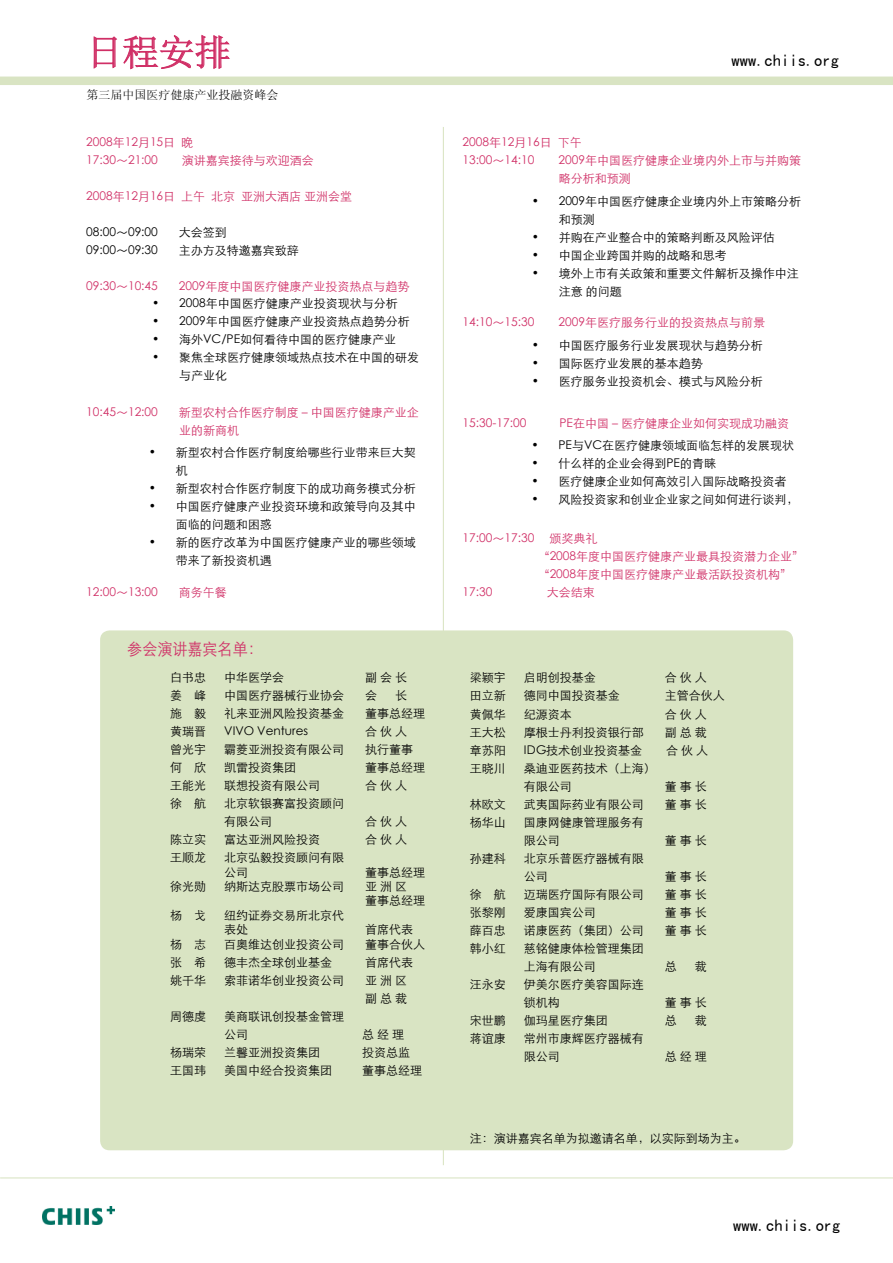
<style>
.page{position:relative;width:893px;height:1263px;background:#fff}
.page>*{position:absolute;margin:0;border:0;box-sizing:border-box;transform-origin:0 0}
.t1{font:36px "Sim Sun";color:#d02f66}
.t2{font:16.65px "ST Xihei";color:#d02f66;scale:.9 1}
.t3{font:16.5px "Sim Hei";color:#000}
.t4{font:12px/18px "ST Xihei";color:#000}
.t5{font:12px/18px "ST Xihei";color:#d02f66}
.t6{font:12px "Sim Sun";color:#000}
</style>
<div class="page">
<div style="left:0;top:77px;width:893px;height:8px;background:#d9e4c3"></div>
<svg style="left:94px;top:36px;width:23px;height:33px"></svg>
<svg style="left:123px;top:35px;width:107px;height:34px"></svg>
<hr style="left:443px;top:127px;width:1px;height:1038px;background:#d9e4c3">
<img style="left:43px;top:1206px;width:72px;height:19px">
<hr style="left:0;top:1177px;width:893px;height:1px;background:#d9e4c3">
<div style="left:100px;top:630px;width:693px;height:520px;background:#d9e4c3;border-radius:9px"></div>
<h1 class="t1" style="left:87px;top:34px;width:145px">日程安排</h1>
<p class="t6" style="left:87px;top:89px;width:193px">第三届中国医疗健康产业投融资峰会</p>
<p class="t5" style="left:86px;top:132px;width:109px">2008年12月15日 晚<br>17:30～21:00</p>
<p class="t5" style="left:182px;top:150px;width:133px">演讲嘉宾接待与欢迎酒会</p>
<p class="t5" style="left:86px;top:186px;width:268px">2008年12月16日 上午 北京 亚洲大酒店 亚洲会堂</p>
<p class="t4" style="left:86px;top:222px;width:73px">08:00～09:00</p>
<p class="t4" style="left:179px;top:222px;width:49px">大会签到</p>
<p class="t4" style="left:86px;top:240px;width:73px">09:00～09:30</p>
<p class="t4" style="left:179px;top:240px;width:121px">主办方及特邀嘉宾致辞</p>
<p class="t5" style="left:86px;top:276px;width:73px">09:30～10:45</p>
<p class="t5" style="left:179px;top:276px;width:232px">2009年度中国医疗健康产业投资热点与趋势</p>
<p class="t4" style="left:152px;top:294px;width:247px">• 2008年中国医疗健康产业投资现状与分析</p>
<p class="t4" style="left:152px;top:312px;width:259px">• 2009年中国医疗健康产业投资热点趋势分析</p>
<p class="t4" style="left:152px;top:330px;width:245px">• 海外VC/PE如何看待中国的医疗健康产业</p>
<p class="t4" style="left:179px;top:348px;width:241px;text-indent:-27px">• 聚焦全球医疗健康领域热点技术在中国的研发与产业化</p>
<p class="t5" style="left:86px;top:402px;width:73px">10:45～12:00</p>
<p class="t5" style="left:179px;top:402px;width:241px">新型农村合作医疗制度－中国医疗健康产业企业的新商机</p>
<p class="t4" style="left:176px;top:442px;width:241px;text-indent:-27px">• 新型农村合作医疗制度给哪些行业带来巨大契机</p>
<p class="t4" style="left:149px;top:478px;width:268px">• 新型农村合作医疗制度下的成功商务模式分析</p>
<p class="t4" style="left:176px;top:496px;width:241px;text-indent:-27px">• 中国医疗健康产业投资环境和政策导向及其中面临的问题和困惑</p>
<p class="t4" style="left:176px;top:532px;width:241px;text-indent:-27px">• 新的医疗改革为中国医疗健康产业的哪些领域带来了新投资机遇</p>
<p class="t5" style="left:86px;top:582px;width:73px">12:00～13:00</p>
<p class="t5" style="left:179px;top:582px;width:49px">商务午餐</p>
<h2 class="t2" style="left:127px;top:636px;width:152px">参会演讲嘉宾名单：</h2>
<p class="t4" style="left:170px;top:668px;width:37px">白书忠</p>
<p class="t4" style="left:224px;top:668px;width:61px">中华医学会</p>
<p class="t4" style="left:365px;top:668px;width:43px">副 会 长</p>
<p class="t4" style="left:170px;top:686px;width:37px">姜 峰</p>
<p class="t4" style="left:224px;top:686px;width:121px">中国医疗器械行业协会</p>
<p class="t4" style="left:365px;top:686px;width:13px">会</p>
<p class="t4" style="left:395px;top:686px;width:13px">长</p>
<p class="t4" style="left:170px;top:704px;width:37px">施 毅</p>
<p class="t4" style="left:224px;top:704px;width:121px">礼来亚洲风险投资基金</p>
<p class="t4" style="left:365px;top:704px;width:61px">董事总经理</p>
<p class="t4" style="left:170px;top:722px;width:37px">黄瑞晋</p>
<p class="t4" style="left:224px;top:722px;width:85px">VIVO Ventures</p>
<p class="t4" style="left:365px;top:722px;width:43px">合 伙 人</p>
<p class="t4" style="left:170px;top:740px;width:37px">曾光宇</p>
<p class="t4" style="left:224px;top:740px;width:121px">霸菱亚洲投资有限公司</p>
<p class="t4" style="left:365px;top:740px;width:49px">执行董事</p>
<p class="t4" style="left:170px;top:758px;width:37px">何 欣</p>
<p class="t4" style="left:224px;top:758px;width:73px">凯雷投资集团</p>
<p class="t4" style="left:365px;top:758px;width:61px">董事总经理</p>
<p class="t4" style="left:170px;top:776px;width:37px">王能光</p>
<p class="t4" style="left:224px;top:776px;width:97px">联想投资有限公司</p>
<p class="t4" style="left:365px;top:776px;width:43px">合 伙 人</p>
<p class="t4" style="left:170px;top:794px;width:37px">徐 航</p>
<p class="t4" style="left:224px;top:794px;width:121px">北京软银赛富投资顾问有限公司</p>
<p class="t4" style="left:365px;top:812px;width:43px">合 伙 人</p>
<p class="t4" style="left:170px;top:830px;width:37px">陈立实</p>
<p class="t4" style="left:224px;top:830px;width:97px">富达亚洲风险投资</p>
<p class="t4" style="left:365px;top:830px;width:43px">合 伙 人</p>
<p class="t4" style="left:170px;top:848px;width:37px">王顺龙</p>
<p class="t4" style="left:224px;top:849px;width:121px;line-height:14.4px">北京弘毅投资顾问有限公司</p>
<p class="t4" style="left:365px;top:862px;width:61px">董事总经理</p>
<p class="t4" style="left:170px;top:876px;width:37px">徐光勋</p>
<p class="t4" style="left:224px;top:876px;width:121px">纳斯达克股票市场公司</p>
<p class="t4" style="left:365px;top:878px;width:61px;line-height:14.4px">亚 洲 区<br>董事总经理</p>
<p class="t4" style="left:170px;top:905px;width:37px">杨 戈</p>
<p class="t4" style="left:224px;top:907px;width:121px;line-height:14.4px">纽约证券交易所北京代表处</p>
<p class="t4" style="left:365px;top:920px;width:49px">首席代表</p>
<p class="t4" style="left:170px;top:934px;width:37px">杨 志</p>
<p class="t4" style="left:224px;top:934px;width:121px">百奥维达创业投资公司</p>
<p class="t4" style="left:365px;top:934px;width:61px">董事合伙人</p>
<p class="t4" style="left:170px;top:952px;width:37px">张 希</p>
<p class="t4" style="left:224px;top:952px;width:109px">德丰杰全球创业基金</p>
<p class="t4" style="left:365px;top:952px;width:49px">首席代表</p>
<p class="t4" style="left:170px;top:970px;width:37px">姚千华</p>
<p class="t4" style="left:224px;top:970px;width:121px">索菲诺华创业投资公司</p>
<p class="t4" style="left:365px;top:970px;width:43px">亚 洲 区副 总 裁</p>
<p class="t4" style="left:170px;top:1006px;width:37px">周德虔</p>
<p class="t4" style="left:224px;top:1006px;width:121px">美商联讯创投基金管理公司</p>
<p class="t4" style="left:362px;top:1024px;width:43px">总 经 理</p>
<p class="t4" style="left:170px;top:1042px;width:37px">杨瑞荣</p>
<p class="t4" style="left:224px;top:1042px;width:97px">兰馨亚洲投资集团</p>
<p class="t4" style="left:362px;top:1042px;width:49px">投资总监</p>
<p class="t4" style="left:170px;top:1060px;width:37px">王国玮</p>
<p class="t4" style="left:224px;top:1060px;width:109px">美国中经合投资集团</p>
<p class="t4" style="left:362px;top:1060px;width:61px">董事总经理</p>
<h3 class="t3" style="left:732px;top:51px;width:109px">www.chiis.org</h3>
<p class="t5" style="left:463px;top:132px;width:121px">2008年12月16日 下午<br>13:00～14:10</p>
<p class="t5" style="left:558px;top:150px;width:244px">2009年中国医疗健康企业境内外上市与并购策略分析和预测</p>
<p class="t4" style="left:559px;top:192px;width:244px;text-indent:-27px">• 2009年中国医疗健康企业境内外上市策略分析和预测</p>
<p class="t4" style="left:532px;top:228px;width:244px">• 并购在产业整合中的策略判断及风险评估</p>
<p class="t4" style="left:532px;top:246px;width:196px">• 中国企业跨国并购的战略和思考</p>
<p class="t4" style="left:559px;top:264px;width:241px;text-indent:-27px">• 境外上市有关政策和重要文件解析及操作中注注意 的问题</p>
<p class="t5" style="left:463px;top:312px;width:73px">14:10～15:30</p>
<p class="t5" style="left:558px;top:312px;width:208px">2009年医疗服务行业的投资热点与前景</p>
<p class="t4" style="left:532px;top:336px;width:232px">• 中国医疗服务行业发展现状与趋势分析</p>
<p class="t4" style="left:532px;top:354px;width:172px">• 国际医疗业发展的基本趋势</p>
<p class="t4" style="left:532px;top:372px;width:232px">• 医疗服务业投资机会、模式与风险分析</p>
<p class="t5" style="left:463px;top:413px;width:65px">15:30-17:00</p>
<p class="t5" style="left:559px;top:413px;width:231px">PE在中国－医疗健康企业如何实现成功融资</p>
<p class="t4" style="left:531px;top:435px;width:264px">• PE与VC在医疗健康领域面临怎样的发展现状</p>
<p class="t4" style="left:531px;top:453px;width:186px">• 什么样的企业会得到PE的青睐</p>
<p class="t4" style="left:531px;top:471px;width:256px">• 医疗健康企业如何高效引入国际战略投资者</p>
<p class="t4" style="left:531px;top:489px;width:268px">• 风险投资家和创业企业家之间如何进行谈判，</p>
<p class="t5" style="left:463px;top:528px;width:73px">17:00～17:30</p>
<p class="t5" style="left:538px;top:528px;width:268px;text-indent:12px">颁奖典礼<br>“2008年度中国医疗健康产业最具投资潜力企业” “2008年度中国医疗健康产业最活跃投资机构”</p>
<p class="t5" style="left:463px;top:582px;width:31px">17:30</p>
<p class="t5" style="left:547px;top:582px;width:49px">大会结束</p>
<p class="t4" style="left:470px;top:668px;width:37px">梁颖宇</p>
<p class="t4" style="left:524px;top:668px;width:73px">启明创投基金</p>
<p class="t4" style="left:665px;top:668px;width:43px">合 伙 人</p>
<p class="t4" style="left:470px;top:686px;width:37px">田立新</p>
<p class="t4" style="left:524px;top:686px;width:97px">德同中国投资基金</p>
<p class="t4" style="left:665px;top:686px;width:61px">主管合伙人</p>
<p class="t4" style="left:470px;top:704px;width:37px">黄佩华</p>
<p class="t4" style="left:524px;top:704px;width:49px">纪源资本</p>
<p class="t4" style="left:665px;top:704px;width:43px">合 伙 人</p>
<p class="t4" style="left:470px;top:722px;width:37px">王大松</p>
<p class="t4" style="left:524px;top:722px;width:121px">摩根士丹利投资银行部</p>
<p class="t4" style="left:665px;top:722px;width:43px">副 总 裁</p>
<p class="t4" style="left:470px;top:740px;width:37px">章苏阳</p>
<p class="t4" style="left:524px;top:740px;width:120px">IDG技术创业投资基金</p>
<p class="t4" style="left:666px;top:740px;width:43px">合 伙 人</p>
<p class="t4" style="left:470px;top:758px;width:37px">王晓川</p>
<p class="t4" style="left:524px;top:758px;width:133px">桑迪亚医药技术（上海）有限公司</p>
<p class="t4" style="left:665px;top:776px;width:43px">董 事 长</p>
<p class="t4" style="left:470px;top:794px;width:37px">林欧文</p>
<p class="t4" style="left:524px;top:794px;width:121px">武夷国际药业有限公司</p>
<p class="t4" style="left:665px;top:794px;width:43px">董 事 长</p>
<p class="t4" style="left:470px;top:812px;width:37px">杨华山</p>
<p class="t4" style="left:524px;top:812px;width:121px">国康网健康管理服务有限公司</p>
<p class="t4" style="left:665px;top:830px;width:43px">董 事 长</p>
<p class="t4" style="left:470px;top:848px;width:37px">孙建科</p>
<p class="t4" style="left:524px;top:848px;width:121px">北京乐普医疗器械有限公司</p>
<p class="t4" style="left:665px;top:866px;width:43px">董 事 长</p>
<p class="t4" style="left:470px;top:884px;width:37px">徐　航</p>
<p class="t4" style="left:524px;top:884px;width:121px">迈瑞医疗国际有限公司</p>
<p class="t4" style="left:665px;top:884px;width:43px">董 事 长</p>
<p class="t4" style="left:470px;top:902px;width:37px">张黎刚</p>
<p class="t4" style="left:524px;top:902px;width:73px">爱康国宾公司</p>
<p class="t4" style="left:665px;top:902px;width:43px">董 事 长</p>
<p class="t4" style="left:470px;top:920px;width:37px">薛百忠</p>
<p class="t4" style="left:524px;top:920px;width:121px">诺康医药（集团）公司</p>
<p class="t4" style="left:665px;top:920px;width:43px">董 事 长</p>
<p class="t4" style="left:470px;top:938px;width:37px">韩小红</p>
<p class="t4" style="left:524px;top:938px;width:121px">慈铭健康体检管理集团上海有限公司</p>
<p class="t4" style="left:665px;top:956px;width:13px">总</p>
<p class="t4" style="left:695px;top:956px;width:13px">裁</p>
<p class="t4" style="left:470px;top:974px;width:37px">汪永安</p>
<p class="t4" style="left:524px;top:974px;width:121px">伊美尔医疗美容国际连锁机构</p>
<p class="t4" style="left:665px;top:992px;width:43px">董 事 长</p>
<p class="t4" style="left:470px;top:1010px;width:37px">宋世鹏</p>
<p class="t4" style="left:524px;top:1010px;width:85px">伽玛星医疗集团</p>
<p class="t4" style="left:665px;top:1010px;width:13px">总</p>
<p class="t4" style="left:695px;top:1010px;width:13px">裁</p>
<p class="t4" style="left:470px;top:1028px;width:37px">蒋谊康</p>
<p class="t4" style="left:524px;top:1028px;width:121px">常州市康辉医疗器械有限公司</p>
<p class="t4" style="left:665px;top:1046px;width:43px">总 经 理</p>
<p class="t4" style="left:470px;top:1128px;width:277px">注：演讲嘉宾名单为拟邀请名单，以实际到场为主。</p>
<h3 class="t3" style="left:733px;top:1216px;width:109px">www.chiis.org</h3>
</div>
